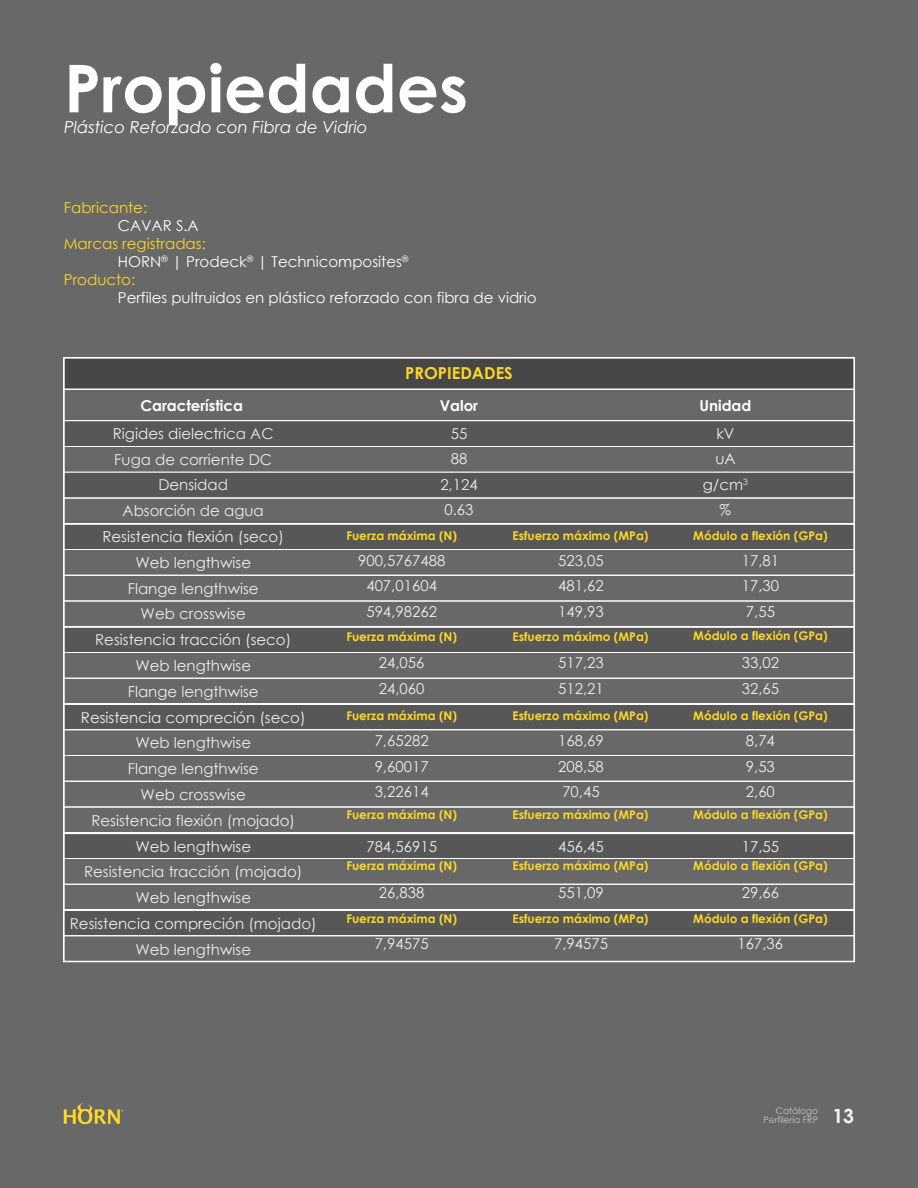
<style>
.page{position:relative;width:918px;height:1188px;background:#676867}
.page>*{position:absolute;margin:0;border:0;box-sizing:border-box;transform-origin:0 0}
.t1{font:700 66px "Century Gothic";color:#fff}
.t2{font:700 19.5px "Century Gothic";color:#f6f5f5}
.t3{font:italic 16.5px "Century Gothic";color:#fff}
.t4{font:700 16.5px "Century Gothic";color:#fcd727}
.t5{font:15px/25.5px "Century Gothic";color:#ededed;text-align:justify}
.t6{font:15px "Century Gothic";color:#fff}
.t7{font:15px "Century Gothic";color:#fcd727}
.t8{font:700 15px "Century Gothic";color:#fff}
.t9{font:700 12px "Century Gothic";color:#fcd727}
.t10{font:9px/9px "Century Gothic";color:#c7c6c6;text-align:right}
</style>
<div class="page">
<svg style="left:64px;top:1102px;width:59px;height:22px"></svg>
<div style="left:64px;top:358px;width:790px;height:31px;background:#484748"></div>
<div style="left:63px;top:389px;width:792px;height:32px;border:1px solid #fff"></div>
<div style="left:64px;top:421px;width:790px;height:25px;background:#585757"></div>
<div style="left:63px;top:420px;width:792px;height:27px;border:1px solid #fff"></div>
<div style="left:63px;top:446px;width:792px;height:27px;border:1px solid #fff"></div>
<div style="left:64px;top:472px;width:790px;height:26px;background:#585757"></div>
<div style="left:63px;top:472px;width:792px;height:26px;border:1px solid #fff"></div>
<div style="left:63px;top:498px;width:792px;height:26px;border:1px solid #fff"></div>
<div style="left:64px;top:524px;width:790px;height:25px;background:#585757"></div>
<div style="left:63px;top:549px;width:792px;height:27px;border:1px solid #fff"></div>
<div style="left:63px;top:575px;width:792px;height:26px;border:1px solid #fff"></div>
<div style="left:63px;top:601px;width:792px;height:26px;border:1px solid #fff"></div>
<div style="left:64px;top:627px;width:790px;height:25px;background:#585757"></div>
<div style="left:63px;top:652px;width:792px;height:27px;border:1px solid #fff"></div>
<div style="left:63px;top:678px;width:792px;height:26px;border:1px solid #fff"></div>
<div style="left:64px;top:704px;width:790px;height:26px;background:#585757"></div>
<div style="left:63px;top:729px;width:792px;height:27px;border:1px solid #fff"></div>
<div style="left:63px;top:755px;width:792px;height:27px;border:1px solid #fff"></div>
<div style="left:63px;top:781px;width:792px;height:26px;border:1px solid #fff"></div>
<div style="left:63px;top:807px;width:792px;height:26px;border:1px solid #fff"></div>
<div style="left:64px;top:833px;width:790px;height:25px;background:#585757"></div>
<div style="left:63px;top:858px;width:792px;height:27px;border:1px solid #fff"></div>
<div style="left:63px;top:884px;width:792px;height:26px;border:1px solid #fff"></div>
<div style="left:64px;top:910px;width:790px;height:26px;background:#585757"></div>
<div style="left:63px;top:935px;width:792px;height:27px;border:1px solid #fff"></div>
<div style="left:63px;top:357px;width:792px;height:167px;border:2px solid #fff"></div>
<div style="left:63px;top:523px;width:792px;height:104px;border:2px solid #fff"></div>
<div style="left:63px;top:626px;width:792px;height:79px;border:2px solid #fff"></div>
<div style="left:63px;top:703px;width:792px;height:131px;border:2px solid #fff"></div>
<div style="left:63px;top:833px;width:792px;height:78px;border:2px solid #fff"></div>
<div style="left:63px;top:909px;width:792px;height:53px;border:2px solid #fff"></div>
<h1 class="t1" style="left:64px;top:38px;width:405px">Propiedades</h1>
<p class="t3" style="left:64px;top:116px;width:305px">Plástico Reforzado con Fibra de Vidrio</p>
<p class="t7" style="left:64px;top:197px;width:85px">Fabricante:</p>
<p class="t6" style="left:118px;top:215px;width:82px">CAVAR S.A</p>
<p class="t7" style="left:64px;top:233px;width:143px">Marcas registradas:</p>
<p class="t6" style="left:118px;top:251px;width:292px">HORN<sup>®</sup> | Prodeck<sup>®</sup> | Technicomposites<sup>®</sup></p>
<p class="t7" style="left:64px;top:269px;width:73px">Producto:</p>
<p class="t6" style="left:118px;top:287px;width:420px">Perfiles pultruidos en plástico reforzado con fibra de vidrio</p>
<p class="t4" style="left:405px;top:361px;width:109px">PROPIEDADES</p>
<p class="t8" style="left:140px;top:394px;width:104px">Característica</p>
<p class="t8" style="left:440px;top:394px;width:40px">Valor</p>
<p class="t8" style="left:700px;top:394px;width:53px">Unidad</p>
<p class="t5" style="left:440px;top:420px;width:39px;text-align:center">55<br>88<br>2,124<br>0.63</p>
<p class="t5" style="left:703px;top:420px;width:47px;text-align:center">kV<br>uA g/cm<sup>3 </sup>%</p>
<p class="t5" style="left:70px;top:420px;width:248px;text-align:center">Rigides dielectrica AC<br>Fuga de corriente DC<br>Densidad<br>Absorción de agua<br>Resistencia flexión (seco)<br>Web lengthwise<br>Flange lengthwise<br>Web crosswise<br>Resistencia tracción (seco)<br>Web lengthwise<br>Flange lengthwise<br>Resistencia compreción (seco)<br>Web lengthwise<br>Flange lengthwise<br>Web crosswise<br>Resistencia flexión (mojado)<br>Web lengthwise<br>Resistencia tracción (mojado)<br>Web lengthwise<br>Resistencia compreción (mojado)<br>Web lengthwise</p>
<p class="t9" style="left:346px;top:527px;width:112px">Fuerza máxima (N)</p>
<p class="t9" style="left:513px;top:527px;width:137px">Esfuerzo máximo (MPa)</p>
<p class="t9" style="left:693px;top:527px;width:136px">Módulo a flexión (GPa)</p>
<p class="t5" style="left:358px;top:547px;width:89px;text-align:center">900,5767488<br>407,01604<br>594,98262</p>
<p class="t5" style="left:558px;top:547px;width:47px">523,05<br>481,62<br>149,93</p>
<p class="t5" style="left:742px;top:547px;width:39px">17,81<br>17,30<br>7,55</p>
<p class="t9" style="left:693px;top:627px;width:136px">Módulo a flexión (GPa)</p>
<p class="t9" style="left:346px;top:627px;width:112px">Fuerza máxima (N)</p>
<p class="t9" style="left:513px;top:627px;width:137px">Esfuerzo máximo (MPa)</p>
<p class="t5" style="left:379px;top:650px;width:47px">24,056<br>24,060</p>
<p class="t5" style="left:558px;top:650px;width:47px">517,23<br>512,21</p>
<p class="t5" style="left:742px;top:650px;width:39px">33,02<br>32,65</p>
<p class="t9" style="left:693px;top:707px;width:136px">Módulo a flexión (GPa)</p>
<p class="t9" style="left:346px;top:707px;width:112px">Fuerza máxima (N)</p>
<p class="t9" style="left:513px;top:707px;width:137px">Esfuerzo máximo (MPa)</p>
<p class="t5" style="left:375px;top:728px;width:56px">7,65282<br>9,60017<br>3,22614</p>
<p class="t5" style="left:558px;top:728px;width:47px">168,69<br>208,58<br>70,45</p>
<p class="t5" style="left:746px;top:728px;width:31px">8,74<br>9,53<br>2,60</p>
<p class="t9" style="left:346px;top:805px;width:112px">Fuerza máxima (N)</p>
<p class="t9" style="left:513px;top:805px;width:137px">Esfuerzo máximo (MPa)</p>
<p class="t9" style="left:693px;top:805px;width:136px">Módulo a flexión (GPa)</p>
<p class="t9" style="left:693px;top:857px;width:136px">Módulo a flexión (GPa)</p>
<p class="t5" style="left:366px;top:833px;width:72px">784,56915</p>
<p class="t5" style="left:558px;top:833px;width:47px">456,45</p>
<p class="t5" style="left:742px;top:833px;width:39px">17,55</p>
<p class="t9" style="left:346px;top:857px;width:112px">Fuerza máxima (N)</p>
<p class="t9" style="left:513px;top:857px;width:137px">Esfuerzo máximo (MPa)</p>
<p class="t5" style="left:379px;top:880px;width:47px">26,838</p>
<p class="t5" style="left:558px;top:880px;width:47px">551,09</p>
<p class="t5" style="left:742px;top:880px;width:39px">29,66</p>
<p class="t9" style="left:693px;top:910px;width:136px">Módulo a flexión (GPa)</p>
<p class="t9" style="left:346px;top:910px;width:112px">Fuerza máxima (N)</p>
<p class="t9" style="left:513px;top:910px;width:137px">Esfuerzo máximo (MPa)</p>
<p class="t5" style="left:375px;top:931px;width:56px">7,94575</p>
<p class="t5" style="left:554px;top:931px;width:56px">7,94575</p>
<p class="t5" style="left:738px;top:931px;width:47px">167,36</p>
<p class="t10" style="left:764px;top:1106px;width:56px">Catálogo<br>Perfilería FRP</p>
<h2 class="t2" style="left:832px;top:1101px;width:23px">13</h2>
</div>
